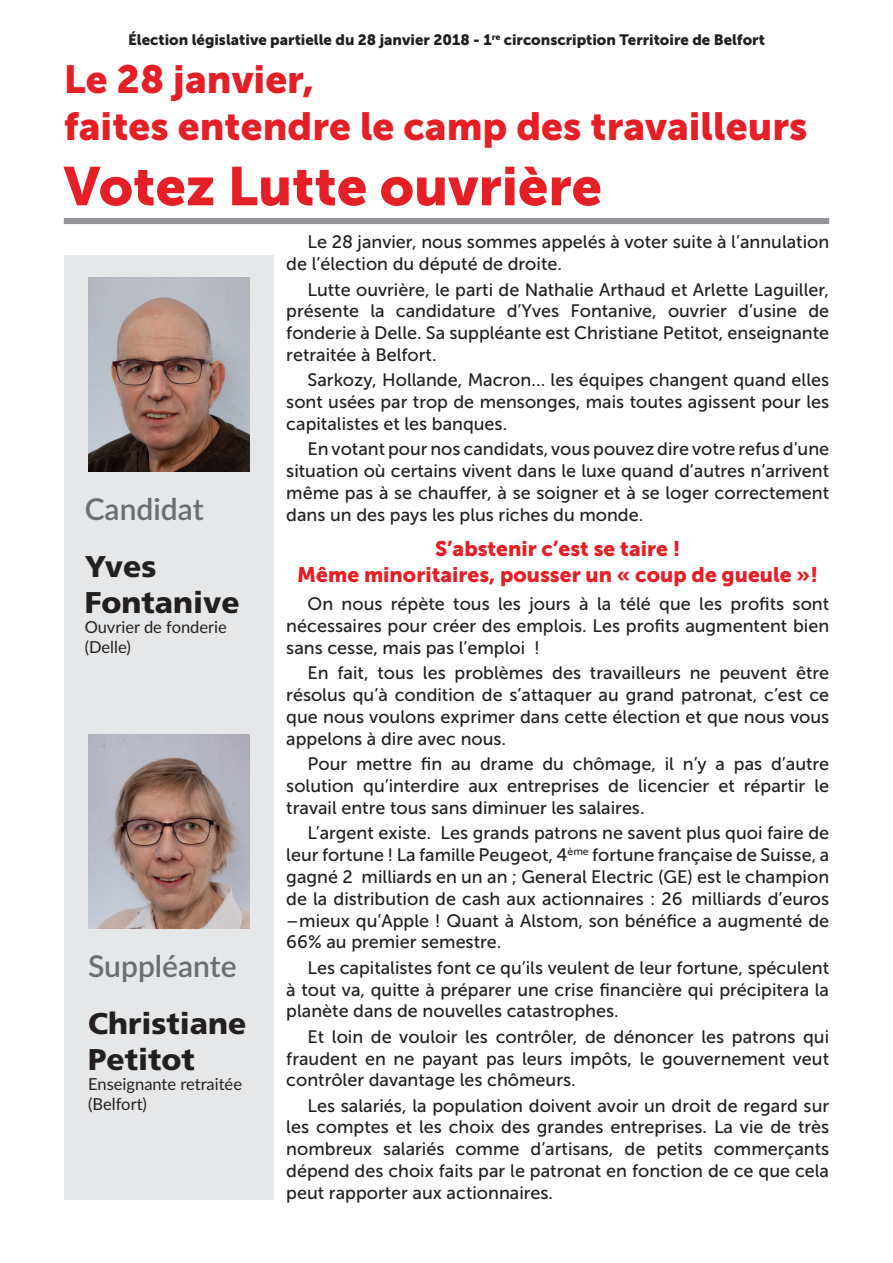
<style>
.page{position:relative;width:893px;height:1263px;background:#fff}
.page>*{position:absolute;margin:0;border:0;box-sizing:border-box;transform-origin:0 0}
.t1{font:54px "Museo Sans 900";color:#e41f25}
.t2{font:39px/47.1px "Museo Sans 900";color:#e41f25}
.t3{font:900 30px/36px "Frutiger LT Pro";color:#231f20}
.t4{font:600 30px "Lato";color:#6c6d70}
.t5{font:21px/25.5px "Museo Sans 900";color:#e41f25;text-align:center}
.t6{font:18px/21.9px "Museo Sans 500";color:#231f20;text-align:justify}
.t7{font:16.5px/19.8px "Lato";color:#231f20}
.t8{font:15px "Museo Sans 900";color:#231f20}
</style>
<div class="page">
<div style="left:64px;top:218px;width:765px;height:6px;background:#939598"></div>
<div style="left:64px;top:255px;width:210px;height:944px;background:#e6e7e9"></div>
<img style="left:88px;top:278px;width:162px;height:194px">
<img style="left:88px;top:735px;width:162px;height:194px">
<p class="t8" style="left:128px;top:31px;width:638px">Élection législative partielle du 28 janvier 2018 - 1<sup>re</sup> circonscription Territoire de Belfort</p>
<h2 class="t2" style="left:64px;top:56px;width:745px">Le 28 janvier,<br>faites entendre le camp des travailleurs</h2>
<h1 class="t1" style="left:64px;top:156px;width:540px">Votez Lutte ouvrière</h1>
<p class="t6" style="left:286px;top:231px;width:544px;text-indent:21px">Le 28 janvier, nous sommes appelés à voter suite à l’annulation de l’élection du député de droite.</p>
<p class="t6" style="left:286px;top:278px;width:544px;text-indent:21px">Lutte ouvrière, le parti de Nathalie Arthaud et Arlette Laguiller, présente la candidature d’Yves Fontanive, ouvrier d’usine de fonderie à Delle. Sa suppléante est Christiane Petitot, enseignante retraitée à Belfort.</p>
<p class="t6" style="left:286px;top:369px;width:544px;text-indent:21px">Sarkozy, Hollande, Macron… les équipes changent quand elles sont usées par trop de mensonges, mais toutes agissent pour les capitalistes et les banques.</p>
<p class="t6" style="left:286px;top:438px;width:544px;text-indent:21px">En votant pour nos candidats, vous pouvez dire votre refus d’une situation où certains vivent dans le luxe quand d’autres n’arrivent même pas à se chauffer, à se soigner et à se loger correctement dans un des pays les plus riches du monde.</p>
<p class="t5" style="left:297px;top:536px;width:522px">S’abstenir c’est se taire !<br>Même minoritaires, pousser un « coup de gueule » !</p>
<p class="t6" style="left:286px;top:593px;width:544px;text-indent:21px">On nous répète tous les jours à la télé que les profits sont nécessaires pour créer des emplois. Les profits augmentent bien sans cesse, mais pas l’emploi !</p>
<p class="t6" style="left:286px;top:662px;width:544px;text-indent:21px">En fait, tous les problèmes des travailleurs ne peuvent être résolus qu’à condition de s’attaquer au grand patronat, c’est ce que nous voulons exprimer dans cette élection et que nous vous appelons à dire avec nous.</p>
<p class="t6" style="left:286px;top:753px;width:544px;text-indent:21px">Pour mettre fin au drame du chômage, il n’y a pas d’autre solution qu’interdire aux entreprises de licencier et répartir le travail entre tous sans diminuer les salaires.</p>
<p class="t6" style="left:286px;top:822px;width:544px;text-indent:21px">L’argent existe. Les grands patrons ne savent plus quoi faire de leur fortune ! La famille Peugeot, 4<sup>ème</sup> fortune française de Suisse, a gagné 2 milliards en un an ; General Electric (GE) est le champion de la distribution de cash aux actionnaires : 26 milliards d’euros</p>
<p class="t6" style="left:286px;top:909px;width:544px">– mieux qu’Apple ! Quant à Alstom, son bénéfice a augmenté de<br>66 % au premier semestre.</p>
<p class="t6" style="left:286px;top:956px;width:544px;text-indent:21px">Les capitalistes font ce qu’ils veulent de leur fortune, spéculent à tout va, quitte à préparer une crise financière qui précipitera la planète dans de nouvelles catastrophes.</p>
<p class="t6" style="left:286px;top:1025px;width:544px;text-indent:21px">Et loin de vouloir les contrôler, de dénoncer les patrons qui fraudent en ne payant pas leurs impôts, le gouvernement veut contrôler davantage les chômeurs.</p>
<p class="t6" style="left:286px;top:1094px;width:544px;text-indent:21px">Les salariés, la population doivent avoir un droit de regard sur les comptes et les choix des grandes entreprises. La vie de très nombreux salariés comme d’artisans, de petits commerçants dépend des choix faits par le patronat en fonction de ce que cela peut rapporter aux actionnaires.</p>
<h3 class="t4" style="left:85px;top:487px;width:120px">Candidat</h3>
<h3 class="t3" style="left:85px;top:548px;width:157px">Yves<br>Fontanive</h3>
<p class="t7" style="left:85px;top:616px;width:144px">Ouvrier de fonderie (Delle)</p>
<h3 class="t4" style="left:88px;top:944px;width:150px">Suppléante</h3>
<h3 class="t3" style="left:88px;top:1005px;width:160px">Christiane<br>Petitot</h3>
<p class="t7" style="left:88px;top:1073px;width:155px">Enseignante retraitée (Belfort)</p>
</div>
